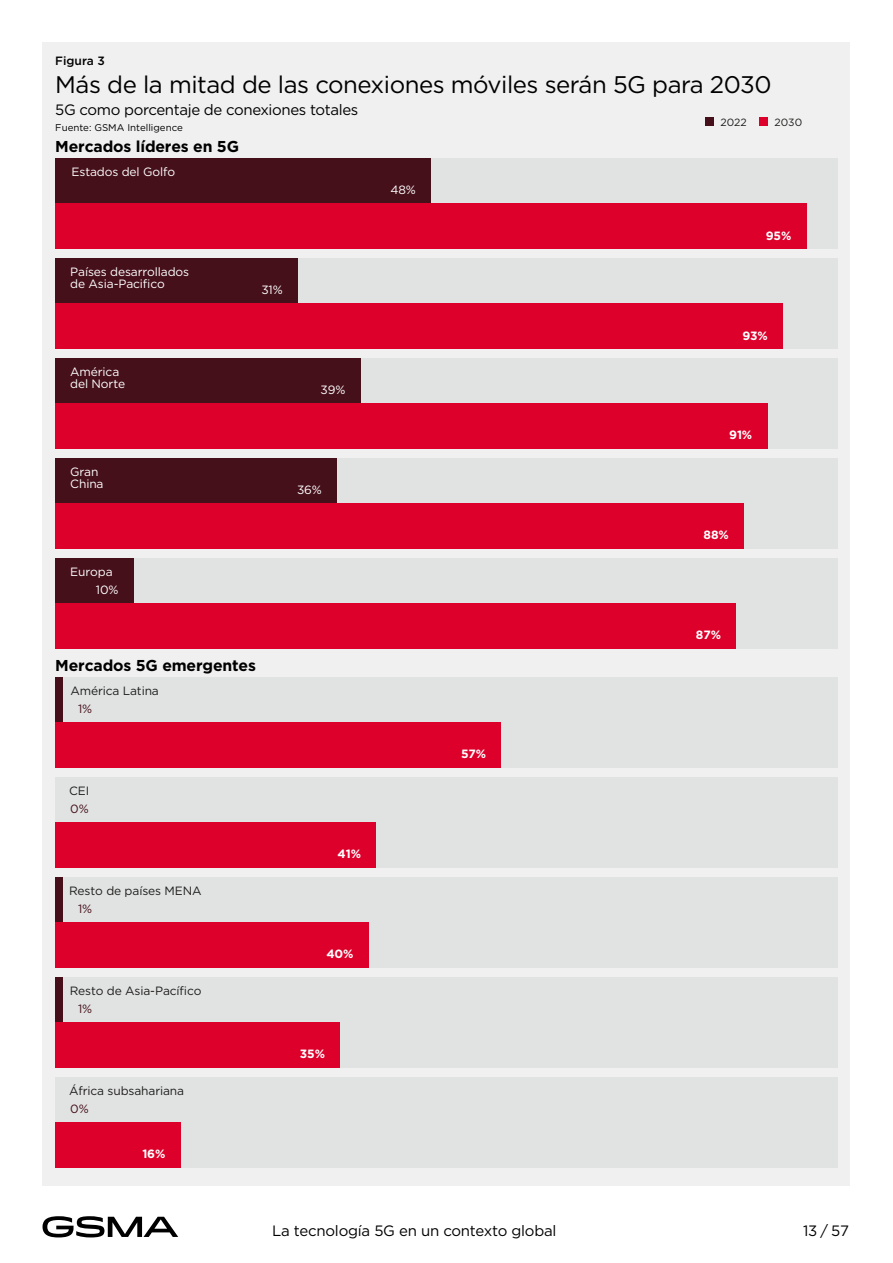
<style>
.page{position:relative;width:893px;height:1263px;background:#fff}
.page>*{position:absolute;margin:0;border:0;box-sizing:border-box;transform-origin:0 0}
.Fig_title{font:24px "Gotham";letter-spacing:-.02em;color:#000}
.t1{font:700 15.75px "Gotham";letter-spacing:-.01em;color:#000}
.Fig_title-2{font:15px "Gotham";letter-spacing:-.025em;color:#000}
.t2{font:12px/12.3px "Gotham";letter-spacing:-.01em;color:#fff}
.t3{font:12px "Gotham";letter-spacing:-.01em;color:#1d1d1b}
.t4{font:700 12px "Gotham";letter-spacing:-.01em;color:#fff}
.t5{font:12px "Gotham";color:#45101a}
.Fig_number{font:500 12px "Gotham";color:#000}
.t6{font:10.5px "Gotham";color:#1d1d1b}
.Fig_source{font:9.75px "Gotham";color:#000}
</style>
<div class="page">
<svg style="left:43px;top:1216px;width:135px;height:21px"></svg>
<div style="left:43px;top:43px;width:807px;height:1143px;background:#f0f0f0"></div>
<div style="left:705px;top:117px;width:9px;height:9px;background:#45101a"></div>
<div style="left:759px;top:117px;width:9px;height:9px;background:#dc002b"></div>
<div style="left:55px;top:677px;width:783px;height:90px;background:#e1e3e3"></div>
<div style="left:55px;top:777px;width:783px;height:90px;background:#e1e3e3"></div>
<div style="left:55px;top:877px;width:783px;height:90px;background:#e1e3e3"></div>
<div style="left:55px;top:977px;width:783px;height:90px;background:#e1e3e3"></div>
<div style="left:55px;top:1077px;width:783px;height:90px;background:#e1e3e3"></div>
<div style="left:55px;top:158px;width:783px;height:91px;background:#e1e3e3"></div>
<div style="left:55px;top:258px;width:783px;height:91px;background:#e1e3e3"></div>
<div style="left:55px;top:358px;width:783px;height:91px;background:#e1e3e3"></div>
<div style="left:55px;top:458px;width:783px;height:91px;background:#e1e3e3"></div>
<div style="left:55px;top:558px;width:783px;height:91px;background:#e1e3e3"></div>
<div style="left:55px;top:158px;width:376px;height:91px;background:#45101a"></div>
<div style="left:55px;top:204px;width:751px;height:45px;background:#dc002b"></div>
<div style="left:55px;top:258px;width:243px;height:91px;background:#45101a"></div>
<div style="left:55px;top:304px;width:728px;height:45px;background:#dc002b"></div>
<div style="left:55px;top:358px;width:305px;height:91px;background:#45101a"></div>
<div style="left:55px;top:458px;width:282px;height:91px;background:#45101a"></div>
<div style="left:55px;top:558px;width:79px;height:91px;background:#45101a"></div>
<div style="left:55px;top:404px;width:712px;height:45px;background:#dc002b"></div>
<div style="left:55px;top:503px;width:689px;height:46px;background:#dc002b"></div>
<div style="left:55px;top:603px;width:681px;height:46px;background:#dc002b"></div>
<div style="left:55px;top:677px;width:8px;height:90px;background:#45101a"></div>
<div style="left:55px;top:822px;width:321px;height:45px;background:#dc002b"></div>
<div style="left:55px;top:877px;width:8px;height:90px;background:#45101a"></div>
<div style="left:55px;top:977px;width:8px;height:90px;background:#45101a"></div>
<div style="left:55px;top:1122px;width:125px;height:45px;background:#dc002b"></div>
<div style="left:55px;top:722px;width:446px;height:45px;background:#dc002b"></div>
<div style="left:55px;top:922px;width:314px;height:45px;background:#dc002b"></div>
<div style="left:55px;top:1022px;width:285px;height:45px;background:#dc002b"></div>
<p class="Fig_number" style="left:55px;top:53px;width:51px">Figura 3</p>
<p class="Fig_title" style="left:55px;top:69px;width:718px">Más de la mitad de las conexiones móviles serán 5G para 2030</p>
<p class="Fig_title-2" style="left:55px;top:100px;width:305px">5G como porcentaje de conexiones totales</p>
<p class="Fig_source" style="left:55px;top:121px;width:129px">Fuente: GSMA Intelligence</p>
<p class="t6" style="left:720px;top:115px;width:28px">2022</p>
<p class="t6" style="left:774px;top:115px;width:29px">2030</p>
<p class="t1" style="left:55px;top:136px;width:185px">Mercados líderes en 5G</p>
<p class="t2" style="left:72px;top:166px;width:105px">Estados del Golfo</p>
<p class="t2" style="left:70px;top:266px;width:120px">Países desarrollados de Asia-Pacifico</p>
<p class="t2" style="left:70px;top:365px;width:56px">América del Norte</p>
<p class="t2" style="left:70px;top:465px;width:35px">Gran<br>China</p>
<p class="t2" style="left:261px;top:284px;width:23px">31%</p>
<p class="t2" style="left:321px;top:383px;width:26px">39%</p>
<p class="t2" style="left:297px;top:483px;width:26px">36%</p>
<p class="t2" style="left:70px;top:565px;width:44px">Europa</p>
<p class="t2" style="left:96px;top:583px;width:24px">10%</p>
<p class="t1" style="left:55px;top:655px;width:202px">Mercados 5G emergentes</p>
<p class="t3" style="left:70px;top:683px;width:90px">América Latina</p>
<p class="t5" style="left:78px;top:701px;width:16px">1%</p>
<p class="t3" style="left:69px;top:783px;width:22px">CEI</p>
<p class="t5" style="left:70px;top:801px;width:20px">0%</p>
<p class="t3" style="left:69px;top:883px;width:134px">Resto de países MENA</p>
<p class="t5" style="left:78px;top:901px;width:16px">1%</p>
<p class="t3" style="left:70px;top:983px;width:133px">Resto de Asia-Pacífico</p>
<p class="t5" style="left:78px;top:1001px;width:16px">1%</p>
<p class="t3" style="left:69px;top:1083px;width:117px">África subsahariana</p>
<p class="t5" style="left:70px;top:1101px;width:20px">0%</p>
<p class="t4" style="left:142px;top:1146px;width:25px">16%</p>
<p class="t4" style="left:338px;top:846px;width:25px">41%</p>
<p class="t4" style="left:326px;top:946px;width:29px">40%</p>
<p class="t4" style="left:300px;top:1046px;width:27px">35%</p>
<p class="t2" style="left:390px;top:184px;width:27px">48%</p>
<p class="t4" style="left:461px;top:746px;width:27px">57%</p>
<p class="t4" style="left:766px;top:227px;width:27px">95%</p>
<p class="t4" style="left:742px;top:327px;width:27px">93%</p>
<p class="t4" style="left:729px;top:427px;width:25px">91%</p>
<p class="t4" style="left:704px;top:527px;width:27px">88%</p>
<p class="t4" style="left:696px;top:627px;width:27px">87%</p>
<p class="Fig_title-2" style="left:272px;top:1221px;width:286px">La tecnología 5G en un contexto global</p>
<p class="Fig_title-2" style="left:803px;top:1221px;width:48px">13 / 57</p>
</div>
